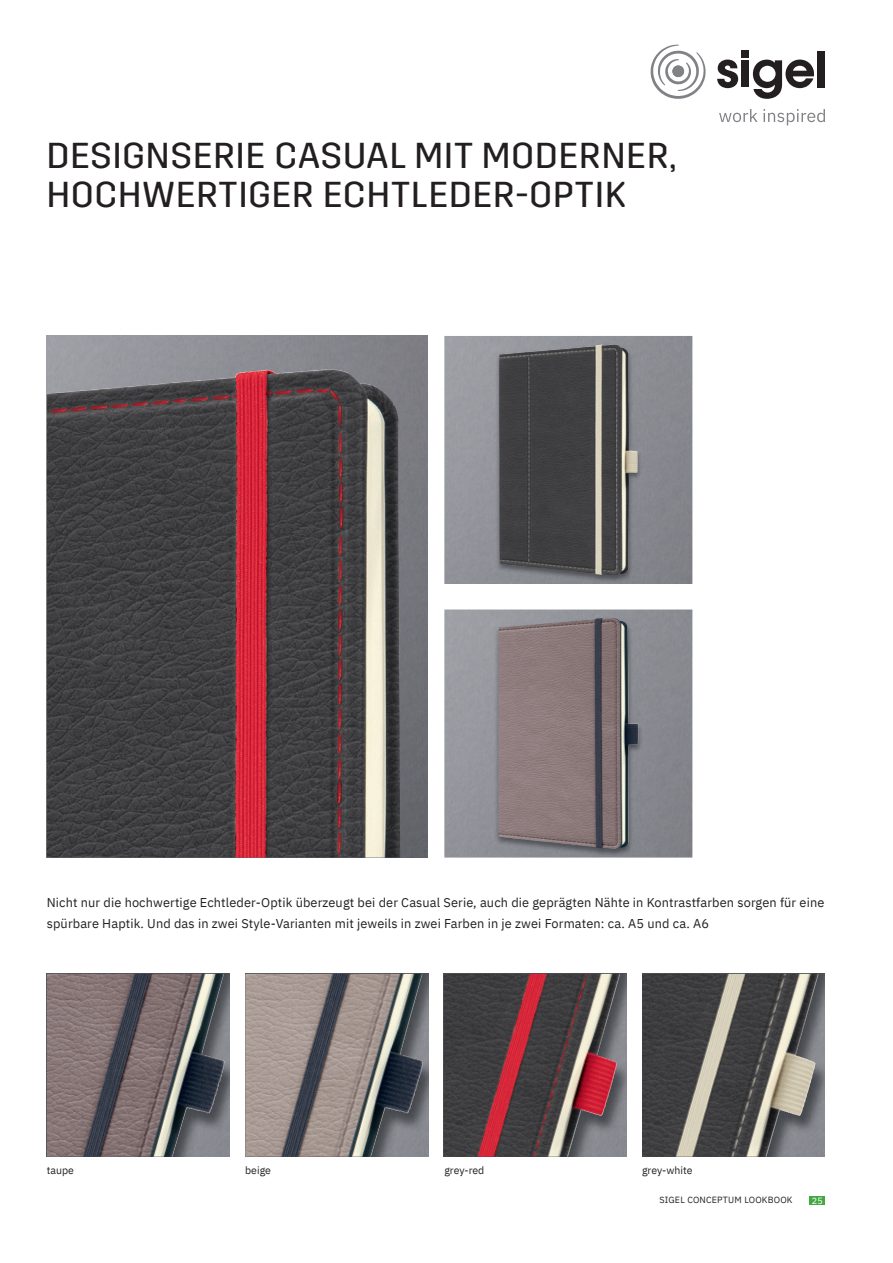
<style>
.page{position:relative;width:893px;height:1263px;background:#fff}
.page>*{position:absolute;margin:0;border:0;box-sizing:border-box;transform-origin:0 0}
.t1{font:36px/39px "Trim";letter-spacing:.03em;color:#231f20}
.t2{font:12.75px/20.7px "IBM Plex Sans";letter-spacing:.01em;color:#231f20}
.t3{font:10.5px "IBM Plex Sans";color:#231f20}
.t4{font:9px "IBM Plex Sans";letter-spacing:.02em;color:#231f20}
.t5{font:9px "IBM Plex Sans";color:#fff}
</style>
<div class="page">
<div style="left:809px;top:1196px;width:16px;height:8px;background:#43a842"></div>
<img style="left:47px;top:336px;width:380px;height:521px">
<img style="left:47px;top:369px;width:354px;height:488px">
<img style="left:444px;top:336px;width:248px;height:248px">
<img style="left:444px;top:609px;width:248px;height:248px">
<img style="left:494px;top:343px;width:148px;height:240px">
<img style="left:499px;top:344px;width:139px;height:232px">
<img style="left:494px;top:617px;width:149px;height:240px">
<img style="left:498px;top:618px;width:140px;height:231px">
<img style="left:225px;top:974px;width:5px;height:183px">
<img style="left:47px;top:974px;width:178px;height:183px">
<img style="left:423px;top:974px;width:5px;height:183px">
<img style="left:245px;top:974px;width:178px;height:183px">
<img style="left:620px;top:974px;width:6px;height:183px">
<img style="left:444px;top:974px;width:176px;height:183px">
<img style="left:819px;top:974px;width:6px;height:183px">
<img style="left:642px;top:974px;width:177px;height:183px">
<svg style="left:717px;top:60px;width:21px;height:28px"></svg>
<div style="left:742px;top:60px;width:7px;height:27px;background:#231f20"></div>
<div style="left:818px;top:51px;width:7px;height:36px;background:#231f20"></div>
<div style="left:742px;top:51px;width:7px;height:7px;background:#231f20"></div>
<svg style="left:651px;top:45px;width:55px;height:54px"></svg>
<svg style="left:753px;top:60px;width:61px;height:39px"></svg>
<svg style="left:719px;top:109px;width:106px;height:16px"></svg>
<h1 class="t1" style="left:47px;top:137px;width:631px">DESIGNSERIE CASUAL MIT MODERNER,<br>HOCHWERTIGER ECHTLEDER-OPTIK</h1>
<p class="t2" style="left:47px;top:891px;width:779px">Nicht nur die hochwertige Echtleder-Optik überzeugt bei der Casual Serie, auch die geprägten Nähte in Kontrastfarben sorgen für eine spürbare Haptik. Und das in zwei Style-Varianten mit jeweils in zwei Farben in je zwei Formaten: ca. A5 und ca. A6</p>
<p class="t3" style="left:47px;top:1162px;width:29px">taupe</p>
<p class="t3" style="left:245px;top:1162px;width:27px">beige</p>
<p class="t3" style="left:444px;top:1162px;width:42px">grey-red</p>
<p class="t3" style="left:642px;top:1162px;width:52px">grey-white</p>
<p class="t4" style="left:659px;top:1193px;width:135px">SIGEL CONCEPTUM LOOKBOOK</p>
<p class="t5" style="left:812px;top:1193px;width:12px">25</p>
</div>
